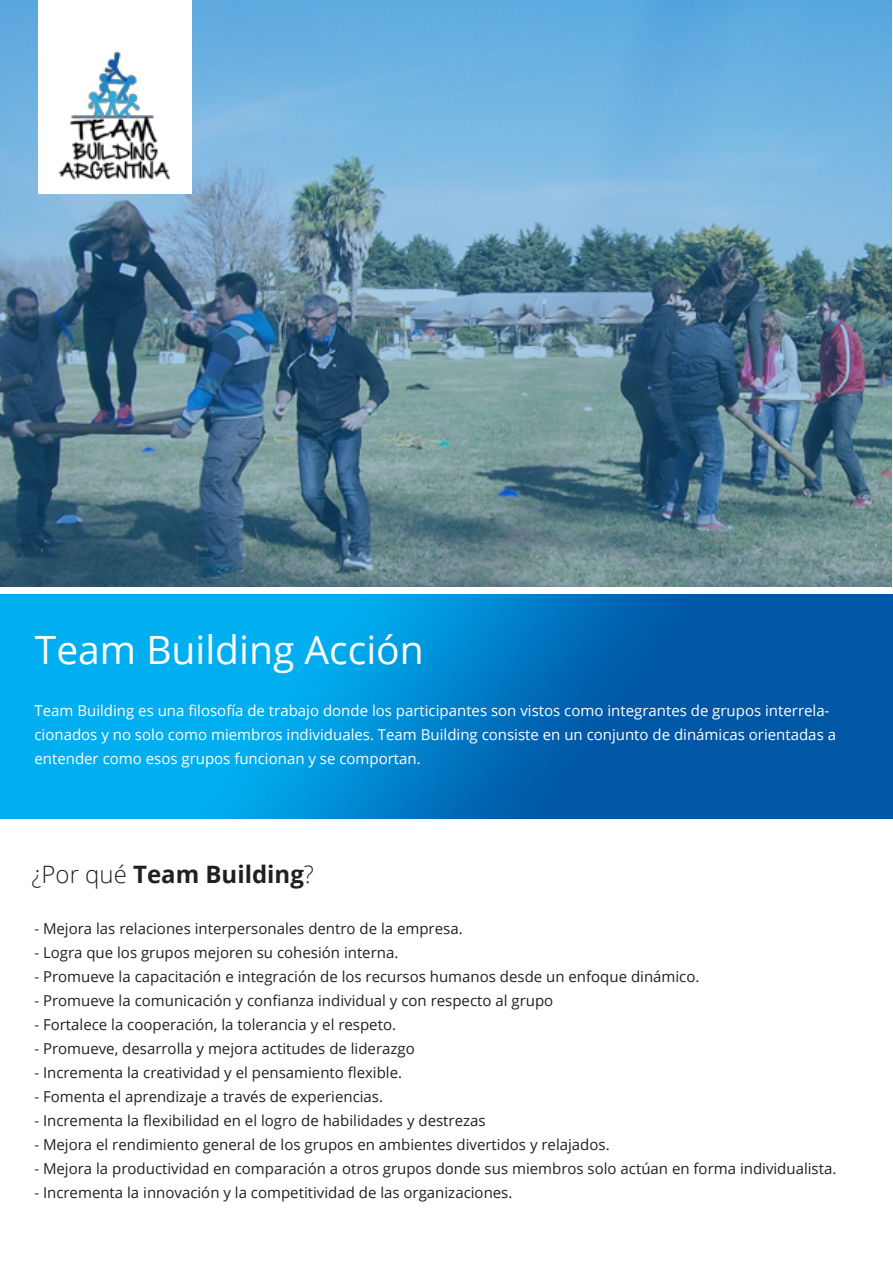
<style>
.page{position:relative;width:893px;height:1263px;background:#fff}
.page>*{position:absolute;margin:0;border:0;box-sizing:border-box;transform-origin:0 0}
.t1{font:39px "Open Sans";color:#fff}
.t2{font:700 24px "Open Sans";color:#231f20}
.t3{font:15px "Open Sans";color:#231f20}
.t4{font:15px/24px "Open Sans";color:#fff}
.s1{font-weight:300}
.s2{font-family:"Myriad Pro"}
</style>
<div class="page">
<img style="left:0;top:594px;width:893px;height:225px">
<img style="left:0;top:0;width:891px;height:586px">
<div style="left:38px;top:0;width:154px;height:193px;background:#fff"></div>
<img style="left:58px;top:51px;width:112px;height:129px">
<h1 class="t1" style="left:35px;top:623px;width:390px">Team Building Acción</h1>
<p class="t4" style="left:34px;top:699px;width:803px">Team Building es una filosofía de trabajo donde los participantes son vistos como integrantes de grupos interrela&shy;cionados y no solo como miembros individuales. Team Building consiste en un conjunto de dinámicas orientadas a entender como esos grupos funcionan y se comportan.</p>
<h2 class="t2" style="left:32px;top:857px;width:284px"><span class="s1">¿Por qué</span> Team Building<span class="s1">?</span></h2>
<p class="t3" style="left:34px;top:918px;width:430px"><span class="s2">-</span> Mejora las relaciones interpersonales dentro de la empresa.</p>
<p class="t3" style="left:34px;top:942px;width:365px"><span class="s2">-</span> Logra que los grupos mejoren su cohesión interna.</p>
<p class="t3" style="left:34px;top:966px;width:666px"><span class="s2">-</span> Promueve la capacitación e integración de los recursos humanos desde un enfoque dinámico.</p>
<p class="t3" style="left:34px;top:990px;width:520px"><span class="s2">-</span> Promueve la comunicación y confianza individual y con respecto al grupo</p>
<p class="t3" style="left:34px;top:1014px;width:363px"><span class="s2">-</span> Fortalece la cooperación, la tolerancia y el respeto.</p>
<p class="t3" style="left:34px;top:1038px;width:382px"><span class="s2">-</span> Promueve, desarrolla y mejora actitudes de liderazgo</p>
<p class="t3" style="left:34px;top:1062px;width:369px"><span class="s2">-</span> Incrementa la creatividad y el pensamiento flexible.</p>
<p class="t3" style="left:34px;top:1086px;width:350px"><span class="s2">-</span> Fomenta el aprendizaje a través de experiencias.</p>
<p class="t3" style="left:34px;top:1110px;width:453px"><span class="s2">-</span> Incrementa la flexibilidad en el logro de habilidades y destrezas</p>
<p class="t3" style="left:34px;top:1134px;width:577px"><span class="s2">-</span> Mejora el rendimiento general de los grupos en ambientes divertidos y relajados.</p>
<p class="t3" style="left:34px;top:1158px;width:803px"><span class="s2">-</span> Mejora la productividad en comparación a otros grupos donde sus miembros solo actúan en forma individualista.</p>
<p class="t3" style="left:34px;top:1182px;width:479px"><span class="s2">-</span> Incrementa la innovación y la competitividad de las organizaciones.</p>
</div>
